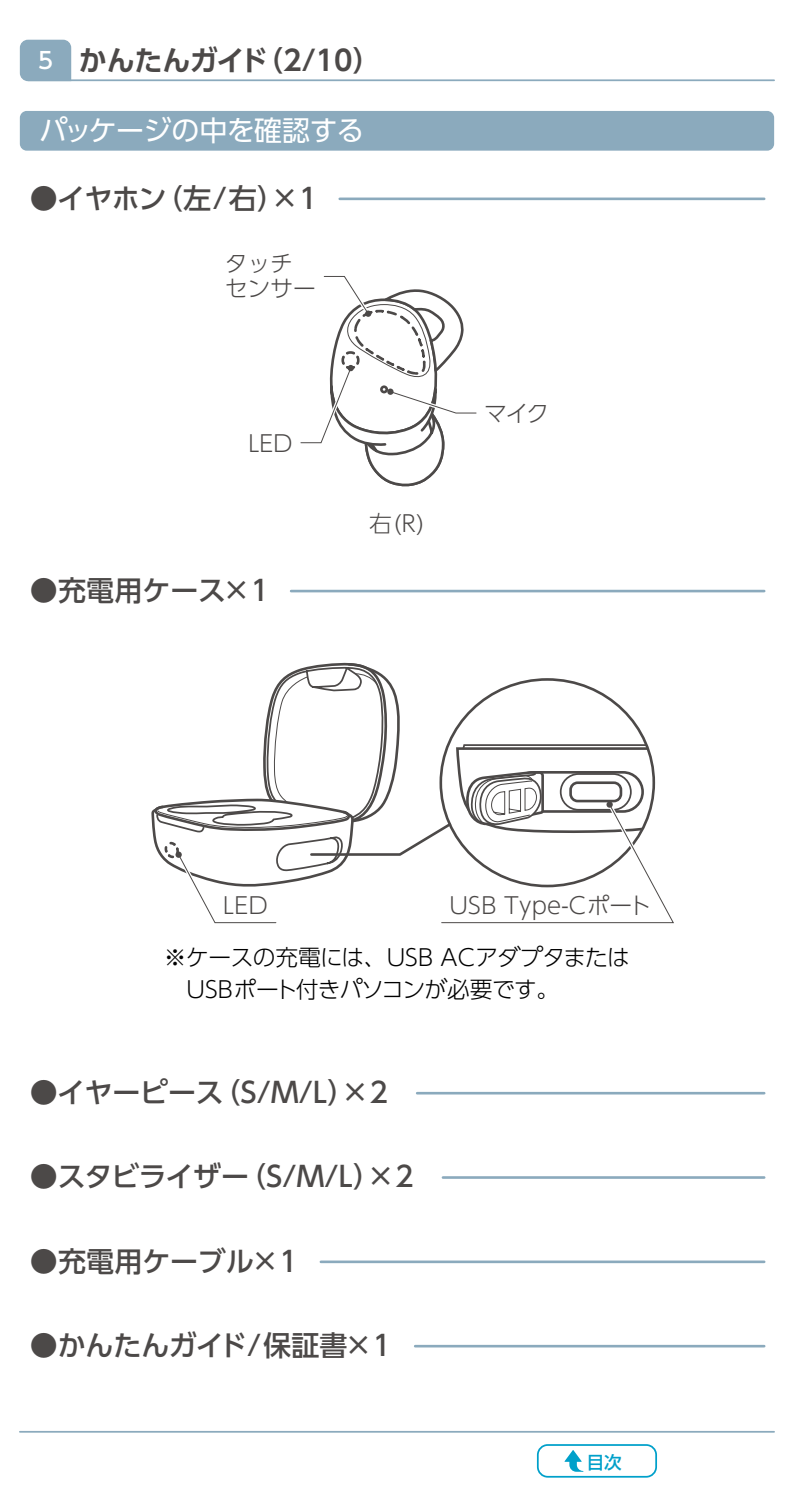
<style>
.page{position:relative;width:794px;height:1489px;background:#fff}
.page>*{position:absolute;margin:0;border:0;box-sizing:border-box;transform-origin:0 0}
.t1{font:500 28px "UD Shin Go Pr 6 N";letter-spacing:-.005em;color:#4c4948}
.t2{font:700 28px "UD Shin Go Pr 6 N De";letter-spacing:-.01em;color:#4c4948}
.t3{font:28px "UD Shin Go Pr 6 N";letter-spacing:-.025em;color:#fff}
.t4{font:500 28px "UD Shin Go Pr 6 N";letter-spacing:-.03em;color:#4c4948}
.t5{font:300 22.75px/31.5px "UD Shin Go Pr 6 N";letter-spacing:-.03em;color:#000}
.t6{font:300 22.75px/24.5px "UD Shin Go Pr 6 N";color:#4c4948}
.t7{font:500 22.75px "UD Shin Go Pr 6 N";color:#fff}
.t8{font:500 17.5px "P Shin Go Pr 6 N";color:#00a0ca}
</style>
<div class="page">
<svg style="left:19px;top:39px;width:53px;height:43px;background:#94b1c2"></svg>
<hr style="left:28px;top:79px;width:746px;height:2px;background:#8baabd">
<hr style="left:20px;top:1430px;width:754px;height:2px;background:#8baabd">
<div style="left:537px;top:1443px;width:120px;height:34px;border:2px solid #00a0ca;border-radius:10px"></div>
<svg style="left:564px;top:1450px;width:19px;height:21px"></svg>
<div style="left:20px;top:111px;width:754px;height:40px;background:#8baabd;border-radius:7px"></div>
<hr style="left:340px;top:197px;width:424px;height:3px;background:#8baabd">
<hr style="left:291px;top:589px;width:473px;height:3px;background:#8baabd">
<hr style="left:417px;top:1091px;width:347px;height:3px;background:#8baabd">
<hr style="left:443px;top:1176px;width:321px;height:2px;background:#8baabd">
<hr style="left:321px;top:1260px;width:443px;height:2px;background:#8baabd">
<hr style="left:415px;top:1344px;width:349px;height:3px;background:#8baabd">
<svg style="left:300px;top:276px;width:177px;height:211px"></svg>
<div style="left:347px;top:365px;width:7px;height:6px;background:#4c4948;border-radius:50%"></div>
<svg style="left:151px;top:662px;width:523px;height:262px"></svg>
<div style="left:175px;top:851px;width:7px;height:6px;background:#4c4948;border-radius:50%"></div>
<p class="t7" style="left:38px;top:42px;width:17px">5</p>
<p class="t2" style="left:79px;top:38px;width:190px">かんたんガイド</p>
<p class="t2" style="left:255px;top:38px;width:127px">)2/10(</p>
<p class="t3" style="left:39px;top:108px;width:326px">パッケージの中を確認する</p>
<p class="t1" style="left:30px;top:175px;width:138px">●イヤホン</p>
<p class="t1" style="left:155px;top:175px;width:164px">（左 右/ ×( 1</p>
<p class="t6" style="left:225px;top:250px;width:92px">タッチセンサー</p>
<p class="t6" style="left:248px;top:430px;width:45px">LED</p>
<p class="t1" style="left:30px;top:567px;width:241px">●充電用ケース×1</p>
<p class="t6" style="left:369px;top:510px;width:57px">右 R( (</p>
<p class="t6" style="left:484px;top:400px;width:67px">マイク</p>
<p class="t6" style="left:223px;top:892px;width:46px">LED</p>
<p class="t6" style="left:449px;top:892px;width:203px">USB Type-Cポート</p>
<p class="t5" style="left:164px;top:940px;width:467px">※ケースの充電には、USB ACアダプタまたは　USBポート付きパソコンが必要です。</p>
<p class="t1" style="left:30px;top:1069px;width:196px">●イヤーピース</p>
<p class="t1" style="left:212px;top:1069px;width:177px">（ M/ S ×(L/ 2</p>
<p class="t4" style="left:30px;top:1153px;width:221px">●スタビライザー</p>
<p class="t1" style="left:238px;top:1153px;width:177px">（ M/ S ×(L/ 2</p>
<p class="t1" style="left:30px;top:1238px;width:270px">●充電用ケーブル×1</p>
<p class="t1" style="left:30px;top:1322px;width:363px">●かんたんガイド/保証書×1</p>
<p class="t8" style="left:587px;top:1447px;width:36px">目次</p>
</div>
